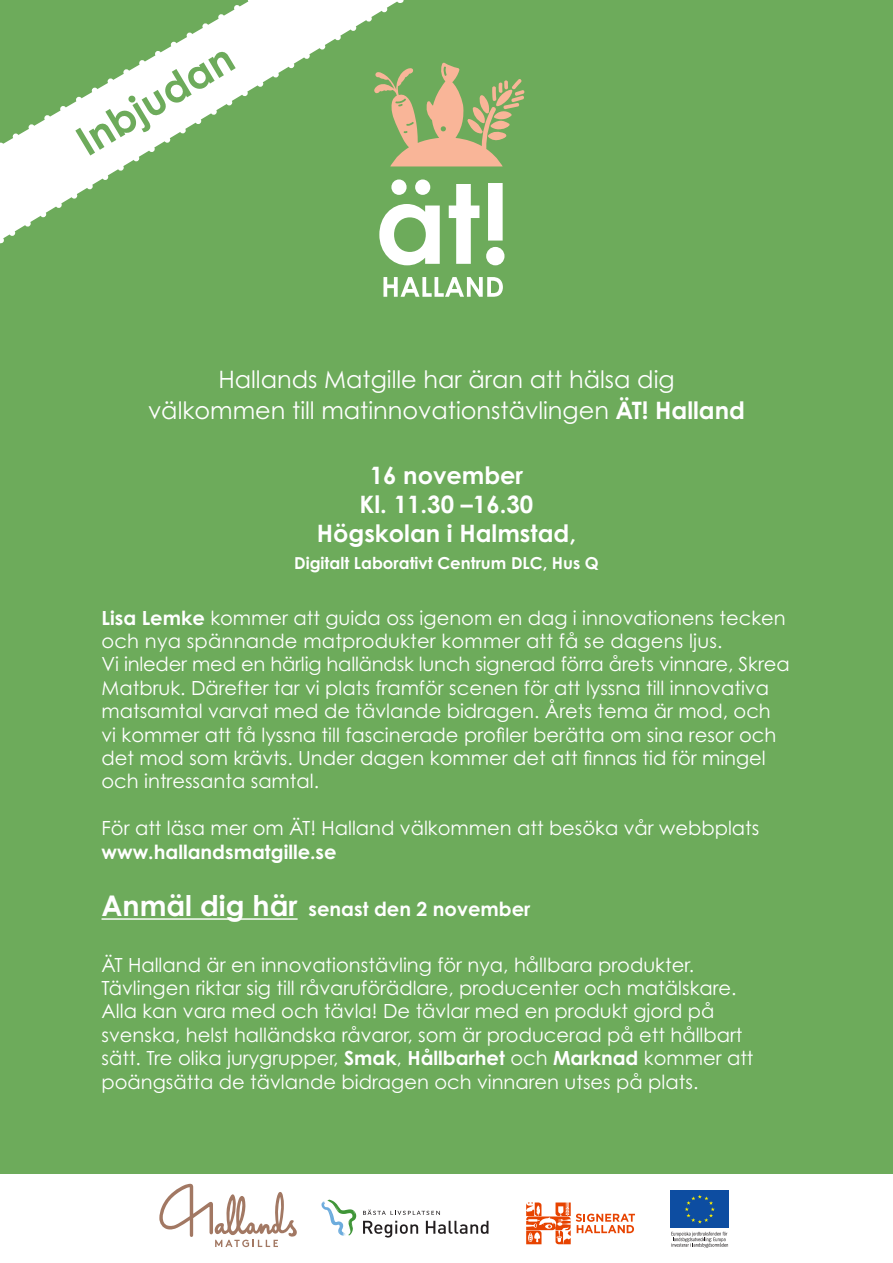
<style>
.page{position:relative;width:893px;height:1263px;background:#fff}
.page>*{position:absolute;margin:0;border:0;box-sizing:border-box;transform-origin:0 0}
.t1{font:700 40.5px "Century Gothic Pro";color:#6dab5b}
.t2{font:24px "Century Gothic Pro";color:#fff}
.t3{font:700 24px "Century Gothic Pro";color:#fff}
.t4{font:19.5px/23.4px "Century Gothic Pro";color:#fff}
.t5{font:700 19.5px "Century Gothic Pro";color:#fff}
.t6{font:700 16.5px "Century Gothic Pro";color:#fff}
.s1{font-weight:700}
.s2{font-size:28.5px}
</style>
<div class="page">
<div style="left:0;top:0;width:893px;height:1174px;background:#6dab5b"></div>
<svg style="left:380px;top:179px;width:60px;height:86px"></svg>
<svg style="left:449px;top:184px;width:30px;height:80px"></svg>
<svg style="left:486px;top:183px;width:18px;height:82px"></svg>
<svg style="left:383px;top:277px;width:120px;height:20px"></svg>
<svg style="left:400px;top:63px;width:124px;height:103px"></svg>
<hr style="left:102px;top:918px;width:196px;height:2px;background:#fff">
<svg style="left:526px;top:1202px;width:109px;height:42px"></svg>
<div style="left:670px;top:1190px;width:59px;height:38px;background:#0d4da1"></div>
<svg style="left:685px;top:1195px;width:30px;height:28px"></svg>
<svg style="left:671px;top:1232px;width:57px;height:16px"></svg>
<svg style="left:321px;top:1199px;width:35px;height:37px"></svg>
<svg style="left:363px;top:1221px;width:55px;height:16px"></svg>
<svg style="left:426px;top:1221px;width:62px;height:13px"></svg>
<svg style="left:363px;top:1209px;width:77px;height:6px"></svg>
<svg style="left:159px;top:1184px;width:138px;height:63px"></svg>
<svg style="left:0;top:1px;width:393px;height:243px"></svg>
<svg style="left:0;top:155px;width:3px;height:66px"></svg>
<svg style="left:269px;top:0;width:121px;height:3px"></svg>
<svg style="left:7px;top:0;width:245px;height:145px"></svg>
<p class="t1" style="left:67px;top:123px;width:176px;rotate:-31deg">Inbjudan</p>
<p class="t2" style="left:218px;top:364px;width:458px">Hallands Matgille har äran att hälsa dig</p>
<p class="t2" style="left:148px;top:396px;width:598px">välkommen till matinnovationstävlingen <span class="s1">ÄT! Halland</span></p>
<p class="t3" style="left:370px;top:460px;width:155px">16 november</p>
<p class="t3" style="left:360px;top:489px;width:175px">Kl. 11.30 –16.30</p>
<p class="t3" style="left:317px;top:518px;width:261px">Högskolan i Halmstad,</p>
<p class="t6" style="left:294px;top:553px;width:306px">Digitalt Laborativt Centrum DLC, Hus Q</p>
<p class="t4" style="left:102px;top:605px;width:686px"><span class="s1">Lisa Lemke</span> kommer att guida oss igenom en dag i innovationens tecken och nya spännande matprodukter kommer att få se dagens ljus.</p>
<p class="t4" style="left:102px;top:652px;width:690px">Vi inleder med en härlig halländsk lunch signerad förra årets vinnare, Skrea Matbruk. Därefter tar vi plats framför scenen för att lyssna till innovativa matsamtal varvat med de tävlande bidragen. Årets tema är mod, och vi kommer att få lyssna till fascinerade profiler berätta om sina resor och det mod som krävts. Under dagen kommer det att finnas tid för mingel och intressanta samtal.</p>
<p class="t4" style="left:102px;top:816px;width:659px">För att läsa mer om ÄT! Halland välkommen att besöka vår webbplats <span class="s1">www.hallandsmatgille.se</span></p>
<p class="t5" style="left:102px;top:897px;width:430px"><span class="s2">Anmäl dig här</span> senast den 2 november</p>
<p class="t4" style="left:102px;top:952px;width:594px">ÄT Halland är en innovationstävling för nya, hållbara produkter.</p>
<p class="t4" style="left:102px;top:976px;width:637px">Tävlingen riktar sig till råvaruförädlare, producenter och matälskare.</p>
<p class="t4" style="left:102px;top:999px;width:653px">Alla kan vara med och tävla! De tävlar med en produkt gjord på svenska, helst halländska råvaror, som är producerad på ett hållbart sätt. Tre olika jurygrupper, <span class="s1">Smak</span>, <span class="s1">Hållbarhet</span> och <span class="s1">Marknad</span> kommer att poängsätta de tävlande bidragen och vinnaren utses på plats.</p>
</div>
